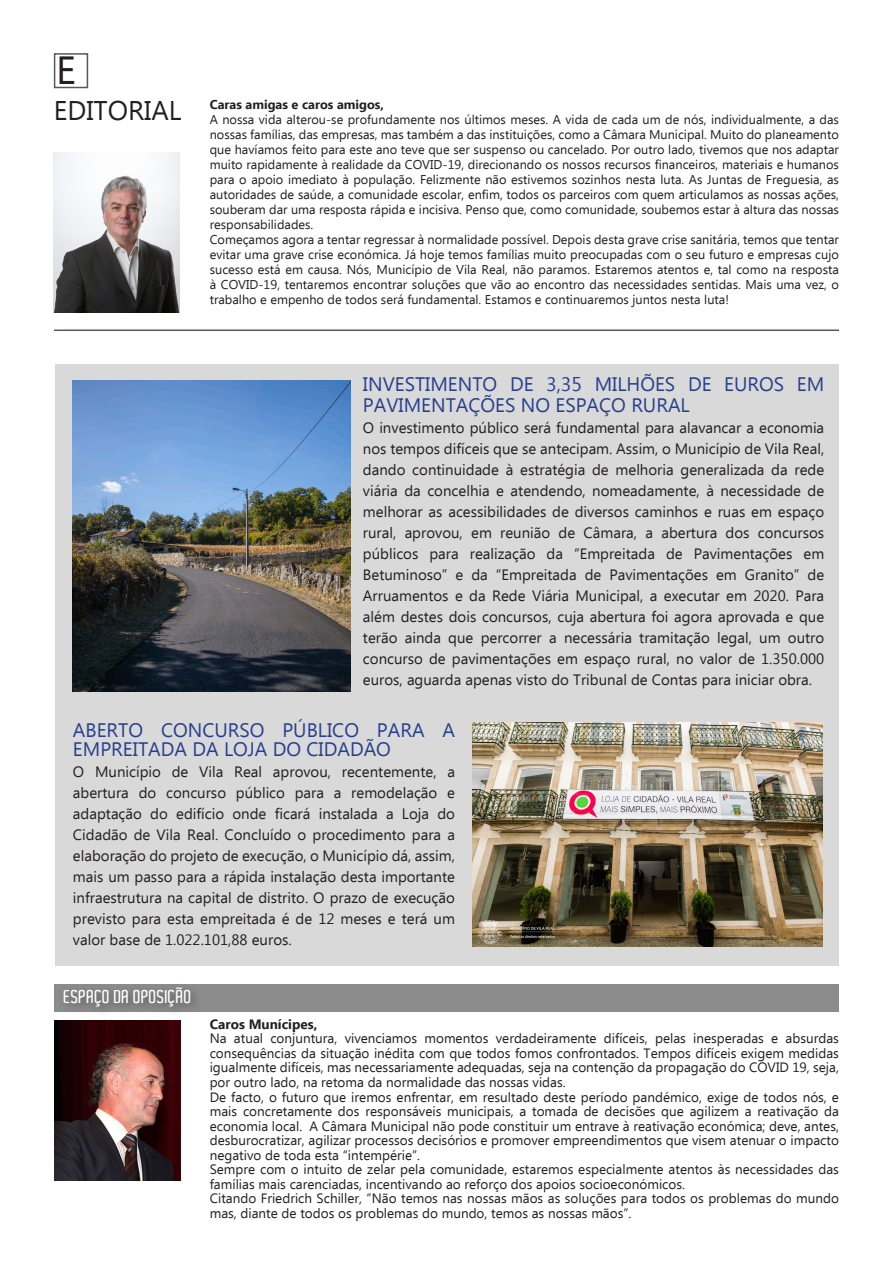
<style>
.page{position:relative;width:893px;height:1263px;background:#fff}
.page>*{position:absolute;margin:0;border:0;box-sizing:border-box;transform-origin:0 0}
.Paragraph_Style_1{font:39.15px "Ebrima";color:#231f20}
.t1{font:27px "Ebrima";color:#231f20}
.Paragraph_Style_1-2{font:19.5px/21px "Ebrima";color:#253f8e}
.t2{font:600 18px "Aldo";color:#fff}
.Paragraph_Style_1-3{font:15px/21px "Ebrima";color:#231f20;text-align:justify}
.Paragraph_Style_1-4{font:13.5px/14.5px "Ebrima";color:#231f20;text-align:justify}
.Paragraph_Style_1-5{font:700 13.5px "Ebrima";color:#231f20}
.Paragraph_Style_1-6{font:12.75px/15px "Ebrima";color:#231f20;text-align:justify}
.Paragraph_Style_1-7{font:700 12.75px "Ebrima";color:#231f20}
</style>
<div class="page">
<hr style="left:54px;top:329px;width:785px;height:2px;background:#57585a">
<div style="left:54px;top:985px;width:785px;height:27px;background:#8c8c8c"></div>
<div style="left:59px;top:982px;width:145px;height:36px;background:#231f20;opacity:.55"></div>
<div style="left:54px;top:53px;width:34px;height:35px;border:2px solid #57585a"></div>
<img style="left:54px;top:153px;width:126px;height:159px">
<img style="left:54px;top:1020px;width:126px;height:160px">
<div style="left:56px;top:364px;width:783px;height:601px;background:#d9d9d9"></div>
<img style="left:73px;top:381px;width:278px;height:310px">
<img style="left:472px;top:723px;width:351px;height:223px">
<p class="Paragraph_Style_1" style="left:56px;top:43px;width:21px">E</p>
<p class="t1" style="left:54px;top:92px;width:129px">EDITORIAL</p>
<p class="Paragraph_Style_1-7" style="left:210px;top:95px;width:176px">Caras amigas e caros amigos,</p>
<p class="Paragraph_Style_1-6" style="left:210px;top:113px;width:631px">A nossa vida alterou-se profundamente nos últimos meses. A vida de cada um de nós, individualmente, a das nossas famílias, das empresas, mas também a das instituições, como a Câmara Municipal. Muito do planeamento que havíamos feito para este ano teve que ser suspenso ou cancelado. Por outro lado, tivemos que nos adaptar muito rapidamente à realidade da COVID-19, direcionando os nossos recursos financeiros, materiais e humanos para o apoio imediato à população. Felizmente não estivemos sozinhos nesta luta. As Juntas de Freguesia, as autoridades de saúde, a comunidade escolar, enfim, todos os parceiros com quem articulamos as nossas ações, souberam dar uma resposta rápida e incisiva. Penso que, como comunidade, soubemos estar à altura das nossas responsabilidades.</p>
<p class="Paragraph_Style_1-6" style="left:210px;top:233px;width:631px">Começamos agora a tentar regressar à normalidade possível. Depois desta grave crise sanitária, temos que tentar evitar uma grave crise económica. Já hoje temos famílias muito preocupadas com o seu futuro e empresas cujo sucesso está em causa. Nós, Município de Vila Real, não paramos. Estaremos atentos e, tal como na resposta à COVID-19, tentaremos encontrar soluções que vão ao encontro das necessidades sentidas. Mais uma vez, o trabalho e empenho de todos será fundamental. Estamos e continuaremos juntos nesta luta!</p>
<p class="Paragraph_Style_1-2" style="left:363px;top:375px;width:463px">INVESTIMENTO DE 3,35 MILHÕES DE EUROS EM<br>PAVIMENTAÇÕES NO ESPAÇO RURAL</p>
<p class="Paragraph_Style_1-3" style="left:363px;top:418px;width:463px">O investimento público será fundamental para alavancar a economia nos tempos difíceis que se antecipam. Assim, o Município de Vila Real, dando continuidade à estratégia de melhoria generalizada da rede viária da concelhia e atendendo, nomeadamente, à necessidade de melhorar as acessibilidades de diversos caminhos e ruas em espaço rural, aprovou, em reunião de Câmara, a abertura dos concursos públicos para realização da “Empreitada de Pavimentações em Betuminoso” e da “Empreitada de Pavimentações em Granito” de Arruamentos e da Rede Viária Municipal, a executar em 2020. Para além destes dois concursos, cuja abertura foi agora aprovada e que terão ainda que percorrer a necessária tramitação legal, um outro concurso de pavimentações em espaço rural, no valor de 1.350.000 euros, aguarda apenas visto do Tribunal de Contas para iniciar obra.</p>
<p class="Paragraph_Style_1-2" style="left:73px;top:721px;width:383px;line-height:19.5px">ABERTO CONCURSO PÚBLICO PARA A<br>EMPREITADA DA LOJA DO CIDADÃO</p>
<p class="Paragraph_Style_1-3" style="left:73px;top:762px;width:383px">O Município de Vila Real aprovou, recentemente, a abertura do concurso público para a remodelação e adaptação do edifício onde ficará instalada a Loja do Cidadão de Vila Real. Concluído o procedimento para a elaboração do projeto de execução, o Município dá, assim, mais um passo para a rápida instalação desta importante infraestrutura na capital de distrito. O prazo de execução previsto para esta empreitada é de 12 meses e terá um valor base de 1.022.101,88 euros.</p>
<p class="t2" style="left:64px;top:987px;width:130px">ESPAÇO DA OPOSIÇÃO</p>
<p class="Paragraph_Style_1-5" style="left:210px;top:1014px;width:109px">Caros Munícipes,</p>
<p class="Paragraph_Style_1-4" style="left:210px;top:1032px;width:631px">Na atual conjuntura, vivenciamos momentos verdadeiramente difíceis, pelas inesperadas e absurdas consequências da situação inédita com que todos fomos confrontados. Tempos difíceis exigem medidas igualmente difíceis, mas necessariamente adequadas, seja na contenção da propagação do COVID 19, seja, por outro lado, na retoma da normalidade das nossas vidas.</p>
<p class="Paragraph_Style_1-4" style="left:210px;top:1090px;width:631px">De facto, o futuro que iremos enfrentar, em resultado deste período pandémico, exige de todos nós, e mais concretamente dos responsáveis municipais, a tomada de decisões que agilizem a reativação da economia local. A Câmara Municipal não pode constituir um entrave à reativação económica; deve, antes, desburocratizar, agilizar processos decisórios e promover empreendimentos que visem atenuar o impacto negativo de toda esta “intempérie”.</p>
<p class="Paragraph_Style_1-4" style="left:210px;top:1163px;width:631px">Sempre com o intuito de zelar pela comunidade, estaremos especialmente atentos às necessidades das famílias mais carenciadas, incentivando ao reforço dos apoios socioeconómicos.</p>
<p class="Paragraph_Style_1-4" style="left:210px;top:1192px;width:631px">Citando Friedrich Schiller, “Não temos nas nossas mãos as soluções para todos os problemas do mundo mas, diante de todos os problemas do mundo, temos as nossas mãos”.</p>
</div>
